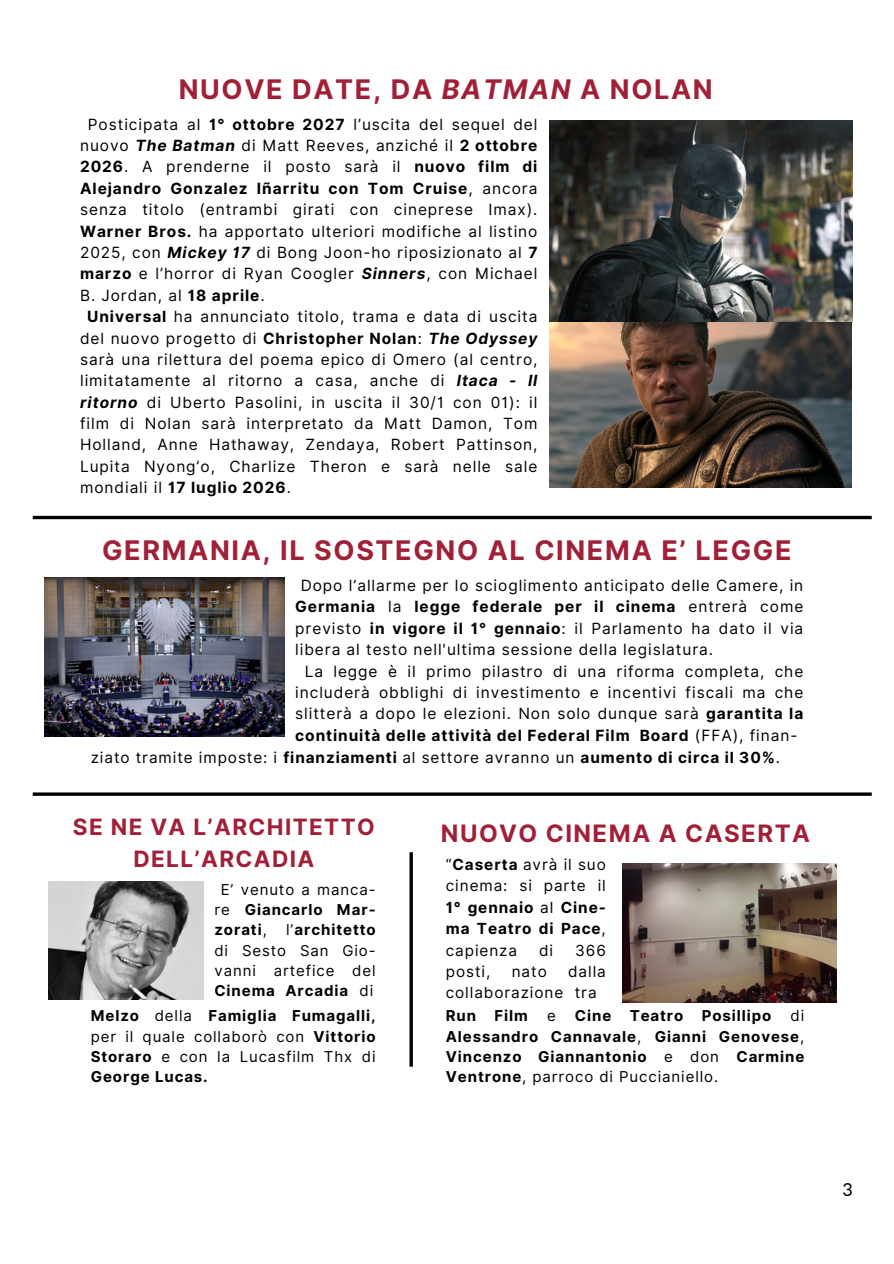
<style>
.page{position:relative;width:894px;height:1264px;background:#fff}
.page>*{position:absolute;margin:0;border:0;box-sizing:border-box;transform-origin:0 0}
.t1{font:700 27px "Inter";letter-spacing:.06em;color:#a02037}
.t2{font:700 24px "Inter";letter-spacing:.06em;color:#a02037}
.t3{font:700 22.5px/31.5px "Inter";letter-spacing:.06em;color:#a02037;text-align:center}
.t4{font:18px "Aleo";color:#000}
.t5{font:15.45px/21.3px "Inter";letter-spacing:.06em;color:#000;text-align:justify}
.t6{font:15.3px/21.3px "Inter";letter-spacing:.06em;color:#000;text-align:justify}
.t7{font:700 15px/20.2px "Inter";letter-spacing:.06em;color:#000;text-align:justify}
.t8{font:15px/20.2px "Inter";letter-spacing:.06em;color:#000;text-align:justify}
.s1{font-style:italic}
.s2{font-weight:700}
.s3{font-weight:700;font-style:italic}
.s4{font-weight:400}
</style>
<div class="page">
<hr style="left:33px;top:516px;width:838px;height:3px;background:#000">
<hr style="left:33px;top:792px;width:838px;height:3px;background:#000">
<svg style="left:409px;top:852px;width:4px;height:214px"></svg>
<img style="left:44px;top:578px;width:241px;height:158px">
<img style="left:622px;top:863px;width:214px;height:139px">
<img style="left:549px;top:121px;width:303px;height:366px">
<img style="left:48px;top:881px;width:156px;height:118px">
<p class="t1" style="left:179px;top:73px;width:535px">NUOVE DATE, DA <span class="s1">BATMAN</span> A NOLAN</p>
<p class="t5" style="left:80px;top:113px;width:459px;text-indent:8px">Posticipata al <span class="s2">1° ottobre 2027</span> l’uscita del sequel del nuovo <span class="s3">The Batman</span> di Matt Reeves, anziché il <span class="s2">2 ottobre 2026</span>. A prenderne il posto sarà il <span class="s2">nuovo film di Alejandro Gonzalez Iñarritu con Tom Cruise</span>, ancora senza titolo (entrambi girati con cineprese Imax).<br><span class="s2">Warner Bros.</span> ha apportato ulteriori modifiche al listino 2025, con <span class="s3">Mickey 17</span> di Bong Joon-ho riposizionato al <span class="s2">7 marzo</span> e l’horror di Ryan Coogler <span class="s3">Sinners</span>, con Michael B. Jordan, al <span class="s2">18 aprile</span>.</p>
<h1 class="t5" style="left:80px;top:306px;width:459px;text-indent:7px"><span class="s2">Universal</span> ha annunciato titolo, trama e data di uscita del nuovo progetto di <span class="s2">Christopher Nolan</span>: <span class="s3">The Odyssey </span>sarà una rilettura del poema epico di Omero (al centro, limitatamente al ritorno a casa, anche di <span class="s3">Itaca - Il ritorno</span> di Uberto Pasolini, in uscita il 30/1 con 01): il film di Nolan sarà interpretato da Matt Damon, Tom Holland, Anne Hathaway, Zendaya, Robert Pattinson, Lupita Nyong’o, Charlize Theron e sarà nelle sale mondiali il <span class="s2">17 luglio 2026</span>.</h1>
<p class="t1" style="left:102px;top:534px;width:690px">GERMANIA, IL SOSTEGNO AL CINEMA E’ LEGGE</p>
<p class="t5" style="left:295px;top:574px;width:509px;text-indent:5px">Dopo l’allarme per lo scioglimento anticipato delle Camere, in <span class="s2">Germania</span> la <span class="s2">legge federale per il cinema</span> entrerà come previsto <span class="s2">in vigore il 1° gennaio</span>: il Parlamento ha dato il via libera al testo nell'ultima sessione della legislatura.</p>
<p class="t5" style="left:295px;top:660px;width:509px;text-indent:9px">La legge è il primo pilastro di una riforma completa, che includerà obblighi di investimento e incentivi fiscali ma che slitterà a dopo le elezioni. Non solo dunque sarà <span class="s2">garantita la continuità delle attività del Federal Film Board</span> (FFA), finan-</p>
<h2 class="t6" style="left:91px;top:747px;width:690px">ziato tramite imposte: i <span class="s2">finanziamenti</span> al settore avranno un <span class="s2">aumento di circa il 30%</span>.</h2>
<p class="t3" style="left:73px;top:811px;width:303px">SE NE VA L’ARCHITETTO<br>DELL’ARCADIA</p>
<p class="t7" style="left:214px;top:879px;width:163px;text-indent:6px"><span class="s4">E’ venuto a manca&shy;re</span> Giancarlo Mar&shy;zorati<span class="s4">,</span></p>
<p class="t8" style="left:214px;top:919px;width:163px;text-indent:72px">l’<span class="s2">architetto </span>di Sesto San Gio&shy;vanni artefice del <span class="s2">Cinema Arcadia</span></p>
<p class="t8" style="left:359px;top:980px;width:15px">di</p>
<p class="t7" style="left:91px;top:1005px;width:286px">Melzo <span class="s4">della</span> Famiglia Fumagalli, <span class="s4">per il quale collaborò con</span> Vittorio Storaro <span class="s4">e con la Lucasfilm Thx di </span>George Lucas.</p>
<p class="t2" style="left:441px;top:819px;width:370px">NUOVO CINEMA A CASERTA</p>
<p class="t6" style="left:445px;top:853px;width:161px">“<span class="s2">Caserta</span> avrà il suo cinema: si parte il <span class="s2">1° gennaio</span> al <span class="s2">Cine&shy;ma Teatro di Pace</span>, capienza</p>
<p class="t6" style="left:539px;top:939px;width:16px">di</p>
<p class="t6" style="left:575px;top:939px;width:32px">366</p>
<p class="t6" style="left:445px;top:960px;width:46px">posti,</p>
<p class="t6" style="left:511px;top:960px;width:37px">nato</p>
<p class="t6" style="left:445px;top:960px;width:161px;text-indent:122px">dalla collaborazione tra</p>
<p class="t7" style="left:445px;top:1005px;width:83px">Run Film</p>
<p class="t8" style="left:547px;top:1005px;width:10px">e</p>
<p class="t7" style="left:574px;top:1005px;width:198px">Cine Teatro Posillipo</p>
<p class="t7" style="left:445px;top:1005px;width:360px;text-indent:344px"><span class="s4">di </span>Alessandro Cannavale<span class="s4">,</span> Gianni Genovese<span class="s4">, </span>Vincenzo Giannantonio <span class="s4">e don</span> Carmine Ventrone<span class="s4">, parroco di Puccianiello.</span></p>
<h1 class="t4" style="left:842px;top:1179px;width:11px">3</h1>
</div>
